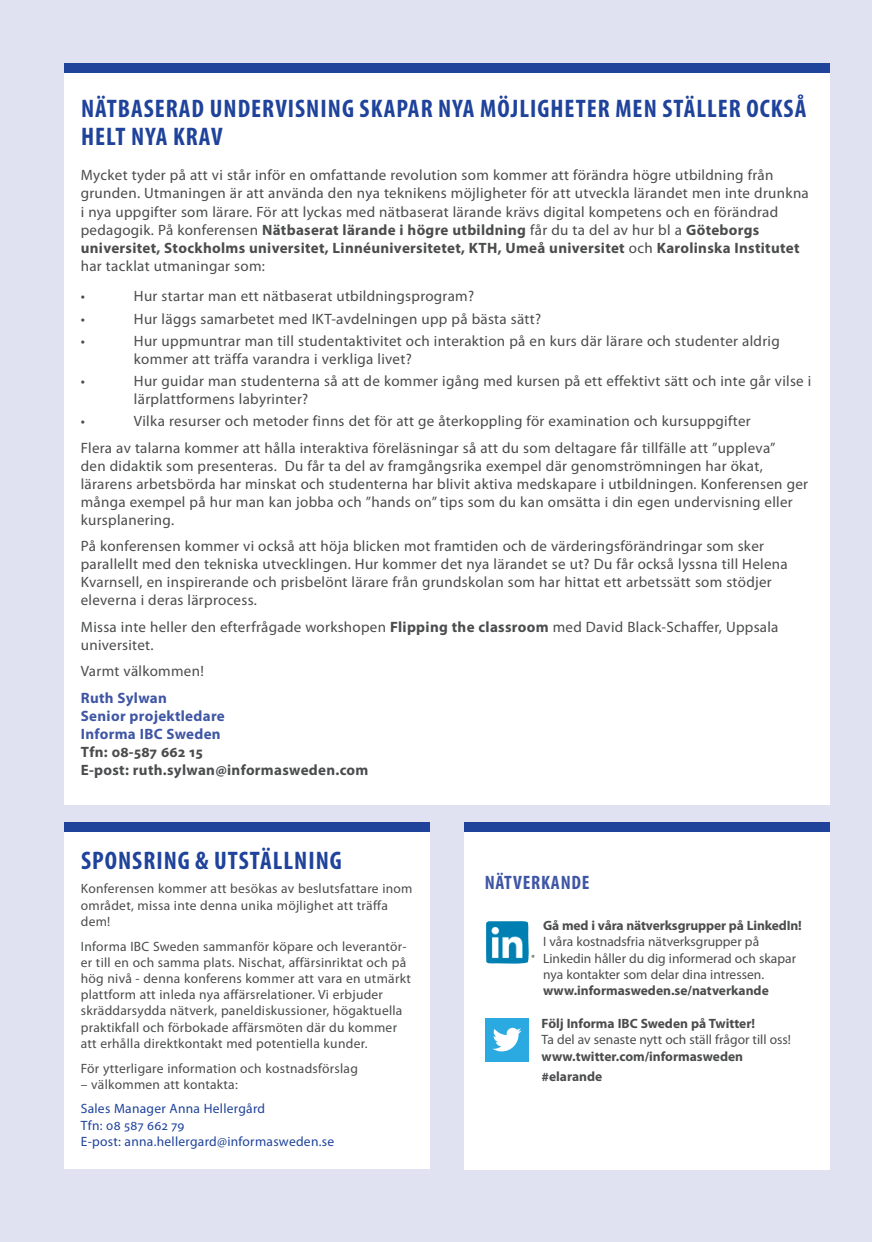
<style>
.page{position:relative;width:872px;height:1242px;background:#e0e2f1}
.page>*{position:absolute;margin:0;border:0;box-sizing:border-box;transform-origin:0 0}
.t1{font:700 condensed 25.5px/28.5px "Myriad Pro";letter-spacing:.04em;color:#1f439b}
.t2{font:700 condensed 19.5px "Myriad Pro";letter-spacing:.04em;color:#3f56a5}
._2-Programpunkter{font:15px/18px "Myriad Pro";letter-spacing:.02em;color:#4b4c4d}
._2-Programpunkter_Bu{font:15px/18px "Myriad Pro";letter-spacing:.02em;color:#4b4c4d}
._2-Programpunkter-2{font:700 15px/18px "Myriad Pro";letter-spacing:.02em;color:#4b4c4d}
.Ruta_Bröd__Programsi{font:13.5px/16.2px "Myriad Pro";letter-spacing:.02em;color:#4b4c4d}
.Ruta_Bröd__Programsi-2{font:13.5px/16.2px "Myriad Pro";color:#4b4c4d}
.Ruta_Bröd__Programsi-3{font:700 13.5px "Myriad Pro";color:#4b4c4d}
.t3{font:13.5px/16.2px "Myriad Pro";letter-spacing:.02em;color:#1f439b}
.s1{font-weight:700}
.s2{color:#3f56a5}
</style>
<div class="page">
<div style="left:64px;top:64px;width:765px;height:741px;background:#fff"></div>
<div style="left:463px;top:831px;width:366px;height:338px;background:#fff"></div>
<div style="left:464px;top:822px;width:365px;height:9px;background:#1f439b"></div>
<div style="left:64px;top:64px;width:765px;height:9px;background:#1f439b"></div>
<div style="left:64px;top:823px;width:365px;height:346px;background:#fff"></div>
<div style="left:64px;top:822px;width:365px;height:9px;background:#1f439b"></div>
<img style="left:486px;top:921px;width:48px;height:43px">
<div style="left:485px;top:1017px;width:44px;height:44px;background:#2aaae1"></div>
<svg style="left:492px;top:1027px;width:29px;height:24px"></svg>
<p class="t1" style="left:81px;top:95px;width:727px">NÄTBASERAD UNDERVISNING SKAPAR NYA MÖJLIGHETER MEN STÄLLER OCKSÅ<br>HELT NYA KRAV</p>
<p class="_2-Programpunkter" style="left:81px;top:167px;width:729px">Mycket tyder på att vi står inför en omfattande revolution som kommer att förändra högre utbildning från grunden. Utmaningen är att använda den nya teknikens möjligheter för att utveckla lärandet men inte drunkna i nya uppgifter som lärare. För att lyckas med nätbaserat lärande krävs digital kompetens och en förändrad pedagogik. På konferensen <span class="s1">Nätbaserat lärande i högre utbildning</span> får du ta del av hur bl a <span class="s1">Göteborgs universitet, Stockholms universitet, Linnéuniversitetet, KTH, Umeå universitet</span> och <span class="s1">Karolinska Institutet </span>har tacklat utmaningar som:</p>
<p class="_2-Programpunkter_Bu" style="left:81px;top:287px;width:6px">•</p>
<p class="_2-Programpunkter_Bu" style="left:134px;top:287px;width:342px">Hur startar man ett nätbaserat utbildningsprogram?</p>
<p class="_2-Programpunkter_Bu" style="left:81px;top:310px;width:6px">•</p>
<p class="_2-Programpunkter_Bu" style="left:134px;top:310px;width:409px">Hur läggs samarbetet med IKT-avdelningen upp på bästa sätt?</p>
<p class="_2-Programpunkter_Bu" style="left:81px;top:332px;width:6px">•</p>
<p class="_2-Programpunkter_Bu" style="left:134px;top:332px;width:647px">Hur uppmuntrar man till studentaktivitet och interaktion på en kurs där lärare och studenter aldrig kommer att träffa varandra i verkliga livet?</p>
<p class="_2-Programpunkter_Bu" style="left:81px;top:372px;width:6px">•</p>
<p class="_2-Programpunkter_Bu" style="left:134px;top:372px;width:679px">Hur guidar man studenterna så att de kommer igång med kursen på ett effektivt sätt och inte går vilse i lärplattformens labyrinter?</p>
<p class="_2-Programpunkter_Bu" style="left:81px;top:412px;width:6px">•</p>
<p class="_2-Programpunkter_Bu" style="left:134px;top:412px;width:618px">Vilka resurser och metoder finns det för att ge återkoppling för examination och kursuppgifter</p>
<p class="_2-Programpunkter" style="left:81px;top:439px;width:729px">Flera av talarna kommer att hålla interaktiva föreläsningar så att du som deltagare får tillfälle att ”uppleva”<br>den didaktik som presenteras. Du får ta del av framgångsrika exempel där genomströmningen har ökat, lärarens arbetsbörda har minskat och studenterna har blivit aktiva medskapare i utbildningen. Konferensen ger många exempel på hur man kan jobba och ”hands on” tips som du kan omsätta i din egen undervisning eller kursplanering.</p>
<p class="_2-Programpunkter" style="left:81px;top:537px;width:708px">På konferensen kommer vi också att höja blicken mot framtiden och de värderingsförändringar som sker parallellt med den tekniska utvecklingen. Hur kommer det nya lärandet se ut? Du får också lyssna till Helena Kvarnsell, en inspirerande och prisbelönt lärare från grundskolan som har hittat ett arbetssätt som stödjer eleverna i deras lärprocess.</p>
<p class="_2-Programpunkter" style="left:81px;top:618px;width:699px">Missa inte heller den efterfrågade workshopen <span class="s1">Flipping the classroom</span> med David Black-Schaffer, Uppsala universitet.</p>
<p class="_2-Programpunkter" style="left:81px;top:662px;width:124px">Varmt välkommen!</p>
<p class="_2-Programpunkter-2" style="left:81px;top:689px;width:289px"><span class="s2">Ruth Sylwan<br>Senior projektledare<br>Informa IBC Sweden<br></span>Tfn: 08-587 662 15<br>E-post: ruth.sylwan@informasweden.com</p>
<h1 class="t1" style="left:81px;top:846px;width:262px">SPONSRING &amp; UTSTÄLLNING</h1>
<p class="Ruta_Bröd__Programsi" style="left:81px;top:881px;width:333px">Konferensen kommer att besökas av beslutsfattare inom området, missa inte denna unika möjlighet att träffa dem!</p>
<p class="Ruta_Bröd__Programsi" style="left:81px;top:938px;width:331px">Informa IBC Sweden sammanför köpare och leverantör&shy;er till en och samma plats. Nischat, affärsinriktat och på hög nivå - denna konferens kommer att vara en utmärkt plattform att inleda nya affärsrelationer. Vi erbjuder skräddarsydda nätverk, paneldiskussioner, högaktuella praktikfall och förbokade affärsmöten där du kommer att erhålla direktkontakt med potentiella kunder.</p>
<p class="Ruta_Bröd__Programsi" style="left:81px;top:1060px;width:279px">För ytterligare information och kostnadsförslag</p>
<p class="Ruta_Bröd__Programsi" style="left:81px;top:1076px;width:158px">– välkommen att kontakta:</p>
<p class="t3" style="left:81px;top:1101px;width:255px">Sales Manager Anna Hellergård<br>Tfn: 08 587 662 79<br>E-post: anna.hellergard@informasweden.se</p>
<p class="t2" style="left:484px;top:871px;width:106px">NÄTVERKANDE</p>
<p class="Ruta_Bröd__Programsi-3" style="left:543px;top:918px;width:260px">Gå med i våra nätverksgrupper på LinkedIn!</p>
<p class="Ruta_Bröd__Programsi-2" style="left:543px;top:934px;width:254px">I våra kostnadsfria nätverksgrupper på Linkedin håller du dig informerad och skapar nya kontakter som delar dina intressen. <span class="s1">www.informasweden.se/natverkande</span></p>
<p class="Ruta_Bröd__Programsi-3" style="left:541px;top:1016px;width:215px">Följ Informa IBC Sweden på Twitter!</p>
<p class="Ruta_Bröd__Programsi-2" style="left:541px;top:1032px;width:251px">Ta del av senaste nytt och ställ frågor till oss!</p>
<p class="Ruta_Bröd__Programsi-3" style="left:541px;top:1048px;width:203px">www.twitter.com/informasweden</p>
<p class="Ruta_Bröd__Programsi-3" style="left:541px;top:1069px;width:62px">#elarande</p>
</div>
